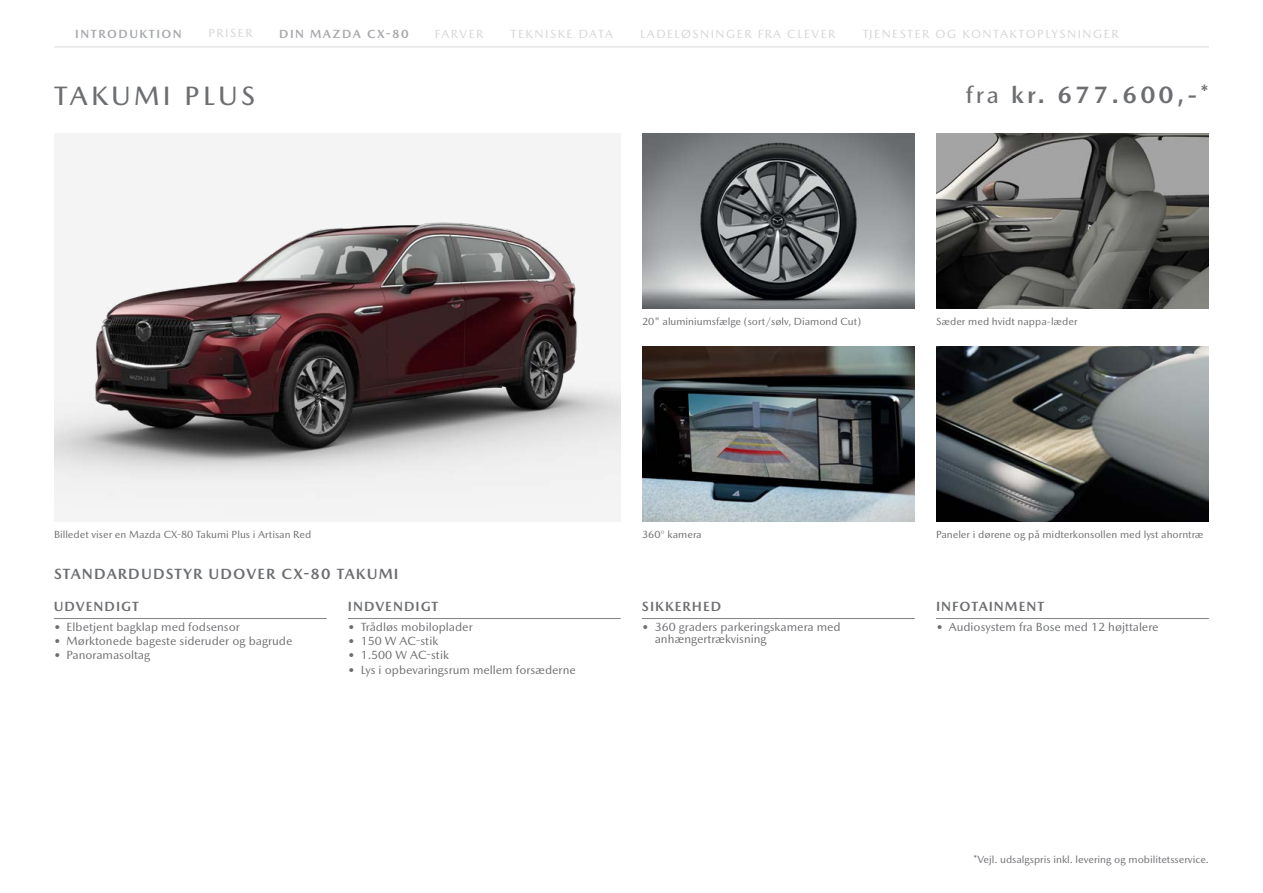
<style>
.page{position:relative;width:1263px;height:893px;background:#fff}
.page>*{position:absolute;margin:0;border:0;box-sizing:border-box;transform-origin:0 0}
.t1{font:500 27px "Mazda Type Cyrillic";letter-spacing:.125em;color:#6d6e71}
.t2{font:700 24px "Mazda Type Cyrillic";letter-spacing:.125em;color:#6d6e71}
.t3{font:700 15px "Mazda Type Cyrillic";letter-spacing:.075em;color:#6d6e71}
.t4{font:700 13.5px "Mazda Type Cyrillic";letter-spacing:.075em;color:#6d6e71}
.t5{font:12px/12px "Mazda Type Cyrillic";color:#6d6e71}
.t6{font:12px "Mazda Type Cyrillic";letter-spacing:.125em;color:#d5d5d5}
.t7{font:700 12px "Mazda Type Cyrillic";letter-spacing:.125em;color:#a7a9ac}
.t8{font:10.5px "Mazda Type Cyrillic";color:#6d6e71}
.s1{font-weight:500}
</style>
<div class="page">
<img style="left:936px;top:346px;width:273px;height:176px">
<img style="left:642px;top:346px;width:273px;height:176px">
<img style="left:54px;top:133px;width:567px;height:389px">
<img style="left:642px;top:133px;width:273px;height:176px">
<img style="left:936px;top:133px;width:273px;height:176px">
<hr style="left:54px;top:618px;width:273px;height:1px;background:#808285">
<hr style="left:348px;top:618px;width:273px;height:1px;background:#808285">
<hr style="left:642px;top:618px;width:273px;height:1px;background:#808285">
<hr style="left:936px;top:618px;width:273px;height:1px;background:#808285">
<hr style="left:54px;top:46px;width:1155px;height:2px;background:#e7e7e7">
<p class="t7" style="left:75px;top:26px;width:108px">INTRODUKTION</p>
<p class="t6" style="left:208px;top:26px;width:46px">PRISER</p>
<p class="t7" style="left:279px;top:26px;width:131px">DIN MAZDA CX-80</p>
<p class="t6" style="left:435px;top:26px;width:50px">FARVER</p>
<p class="t6" style="left:511px;top:26px;width:104px">TEKNISKE DATA</p>
<p class="t6" style="left:640px;top:26px;width:197px">LADELØSNINGER FRA CLEVER</p>
<p class="t6" style="left:863px;top:26px;width:257px">TJENESTER OG KONTAKTOPLYSNINGER</p>
<h1 class="t1" style="left:54px;top:80px;width:203px">TAKUMI PLUS</h1>
<h2 class="t2" style="left:966px;top:80px;width:245px"><span class="s1">fra</span> kr. 677.600,-*</h2>
<p class="t8" style="left:642px;top:315px;width:221px">20" aluminiumsfælge (sort/sølv, Diamond Cut)</p>
<p class="t8" style="left:936px;top:315px;width:143px">Sæder med hvidt nappa-læder</p>
<p class="t8" style="left:54px;top:528px;width:259px">Billedet viser en Mazda CX-80 Takumi Plus i Artisan Red</p>
<p class="t8" style="left:642px;top:528px;width:61px">360° kamera</p>
<p class="t8" style="left:936px;top:528px;width:269px">Paneler i dørene og på midterkonsollen med lyst ahorntræ</p>
<p class="t3" style="left:54px;top:565px;width:346px">STANDARDUDSTYR UDOVER CX-80 TAKUMI</p>
<p class="t4" style="left:54px;top:598px;width:86px">UDVENDIGT</p>
<p class="t5" style="left:54px;top:621px;width:188px">• Elbetjent bagklap med fodsensor</p>
<p class="t5" style="left:54px;top:635px;width:240px">• Mørktonede bageste sideruder og bagrude</p>
<p class="t5" style="left:54px;top:649px;width:98px">• Panoramasoltag</p>
<p class="t4" style="left:348px;top:598px;width:92px">INDVENDIGT</p>
<p class="t5" style="left:348px;top:621px;width:126px">• Trådløs mobiloplader</p>
<p class="t5" style="left:348px;top:635px;width:92px">• 150 W AC-stik</p>
<p class="t5" style="left:348px;top:649px;width:103px">• 1.500 W AC-stik</p>
<p class="t5" style="left:348px;top:663px;width:229px">• Lys i opbevaringsrum mellem forsæderne</p>
<p class="t4" style="left:642px;top:598px;width:81px">SIKKERHED</p>
<p class="t5" style="left:655px;top:621px;width:187px;text-indent:-13px">• 360 graders parkeringskamera med anhængertrækvisning</p>
<p class="t4" style="left:936px;top:598px;width:110px">INFOTAINMENT</p>
<p class="t5" style="left:936px;top:621px;width:224px">• Audiosystem fra Bose med 12 højttalere</p>
<p class="t8" style="left:973px;top:853px;width:237px">*Vejl. udsalgspris inkl. levering og mobilitetsservice.</p>
</div>
